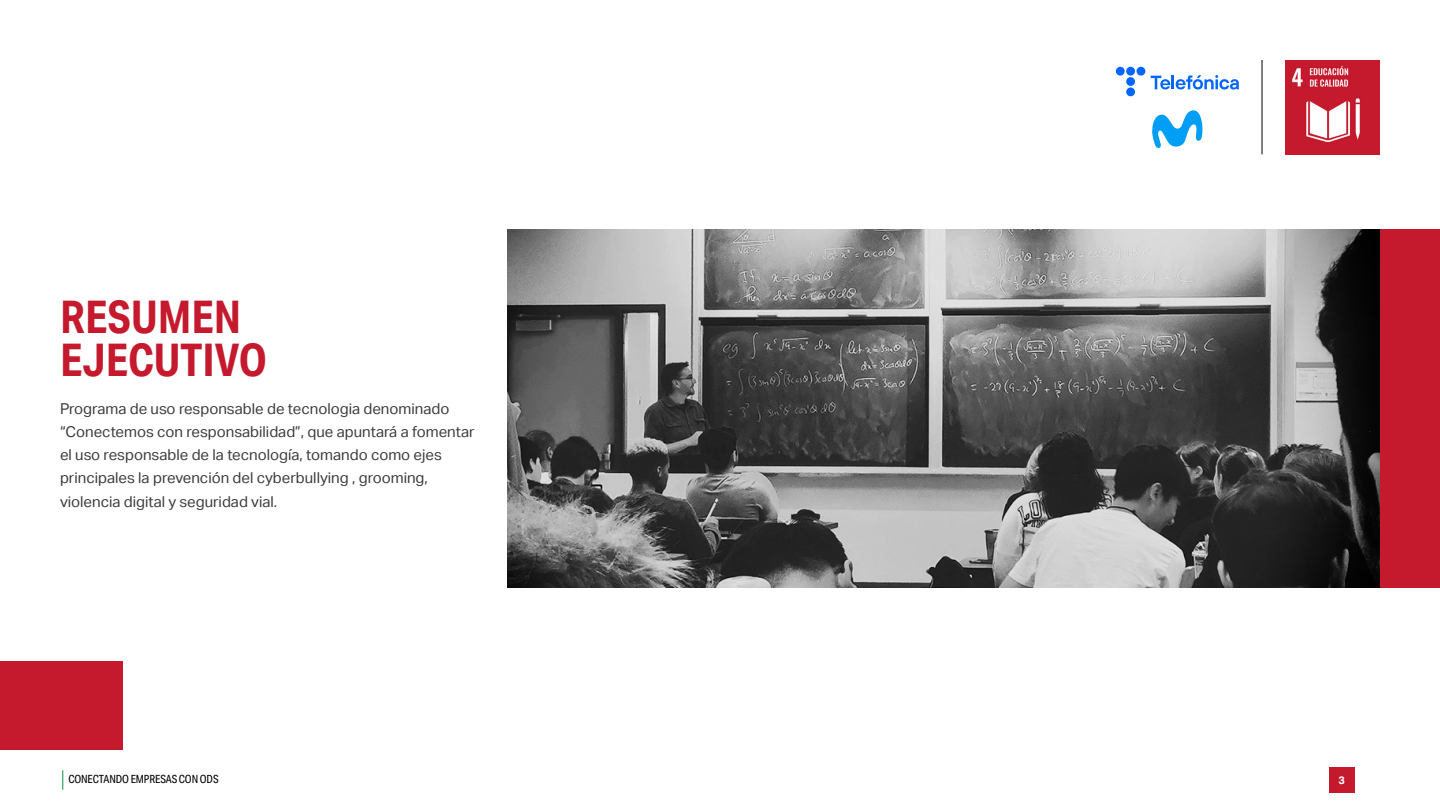
<style>
.page{position:relative;width:1440px;height:810px;background:#fff}
.page>*{position:absolute;margin:0;border:0;box-sizing:border-box;transform-origin:0 0}
.t1{font:700 45px/42.8px "Aktiv Grotesk Cd";color:#c5192d}
.t2{font:15px/23.2px "Aktiv Grotesk";color:#3c3c3b}
.t3{font:11.25px "Aktiv Grotesk Cd";letter-spacing:-.01em;color:#000}
.t4{font:700 10.88px "Aktiv Grotesk";color:#fff}
</style>
<div class="page">
<svg style="left:62px;top:770px;width:1px;height:20px"></svg>
<div style="left:1329px;top:767px;width:25px;height:26px;background:#c5192d"></div>
<img style="left:1285px;top:60px;width:95px;height:95px">
<hr style="left:1262px;top:60px;width:1px;height:94px;background:#000">
<svg style="left:1152px;top:110px;width:51px;height:38px"></svg>
<svg style="left:1116px;top:66px;width:123px;height:30px"></svg>
<img style="left:508px;top:229px;width:872px;height:359px">
<div style="left:1380px;top:229px;width:60px;height:359px;background:#c5192d"></div>
<div style="left:0;top:661px;width:123px;height:89px;background:#c5192d"></div>
<h1 class="t1" style="left:60px;top:295px;width:209px">RESUMEN<br>EJECUTIVO</h1>
<p class="t2" style="left:60px;top:397px;width:416px">Programa de uso responsable de tecnologia denominado “Conectemos con responsabilidad”, que apuntará a fomentar el uso responsable de la tecnología, tomando como ejes principales la prevención del cyberbullying , grooming, violencia digital y seguridad vial.</p>
<p class="t3" style="left:68px;top:773px;width:152px">CONECTANDO EMPRESAS CON ODS</p>
<p class="t4" style="left:1338px;top:774px;width:8px">3</p>
</div>
